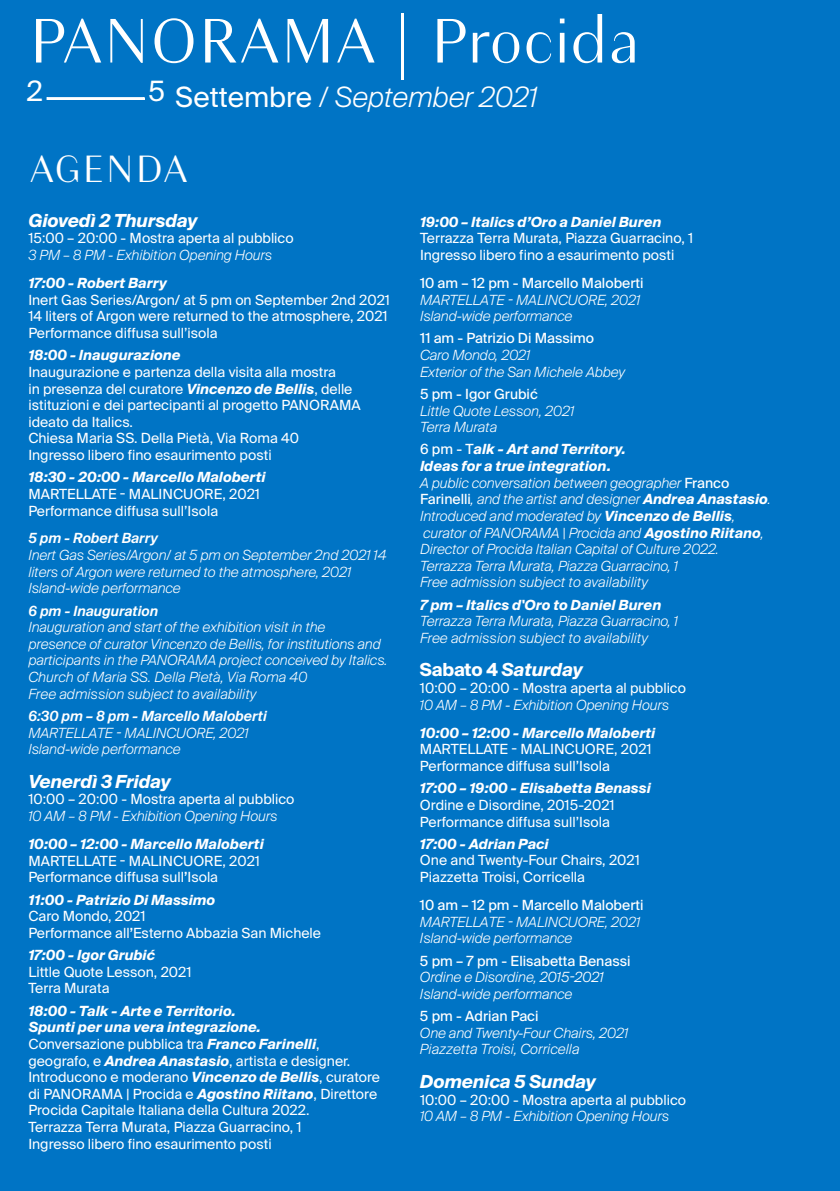
<style>
.page{position:relative;width:840px;height:1191px;background:#fff}
.page>*{position:absolute;margin:0;border:0;box-sizing:border-box;transform-origin:0 0}
.t1{font:300 66px "Granville";color:#fff}
.t2{font:300 40px "Granville";letter-spacing:.02em;color:#fff}
.t3{font:italic 300 28px "Suisse Intl";color:#fff}
.t4{font:28px "Suisse Intl";color:#fff}
.t5{font:italic 700 18px "Suisse Intl";letter-spacing:-.01em;color:#fff}
.t6{font:14px/16.6px "Suisse Intl";color:#fff}
.t7{font:italic 300 14px/16.6px "Suisse Intl";color:#fff}
.t8{font:italic 700 14px "Suisse Intl";color:#fff}
.t9{font:14px "Suisse Intl";color:#fff}
.t10{font:italic 600 14px "Suisse Intl";color:#fff}
.s1{font-weight:400;font-style:normal}
.s2{font-weight:700;font-style:italic}
.s3{font-weight:500}
.s4{font-weight:700}
.s5{font-style:normal}
</style>
<div class="page">
<div style="left:0;top:0;width:839px;height:1191px;background:#0074c5"></div>
<div style="left:47px;top:97px;width:97px;height:3px;border:1px solid #fff"></div>
<h1 class="t1" style="left:28px;top:-2px;width:613px">PANORAMA | Procida</h1>
<h3 class="t4" style="left:27px;top:75px;width:18px">2</h3>
<h3 class="t3" style="left:148px;top:80px;width:390px"><sup>5</sup> <span class="s1">Settembre</span> / September 2021</h3>
<h2 class="t2" style="left:30px;top:142px;width:159px">AGENDA</h2>
<p class="t5" style="left:28px;top:210px;width:171px">Giovedì 2 Thursday</p>
<p class="t6" style="left:28px;top:230px;width:267px">15:00 – 20:00 - Mostra aperta al pubblico</p>
<p class="t7" style="left:28px;top:247px;width:245px">3 PM – 8 PM - Exhibition Opening Hours</p>
<p class="t8" style="left:28px;top:275px;width:140px">17:00 - Robert Barry</p>
<p class="t6" style="left:28px;top:292px;width:363px">Inert Gas Series/Argon/ at 5 pm on September 2nd 2021<br>14 liters of Argon were returned to the atmosphere, 2021<br>Performance diffusa sull’isola</p>
<p class="t8" style="left:28px;top:347px;width:154px">18:00 - Inaugurazione</p>
<p class="t6" style="left:28px;top:364px;width:333px">Inaugurazione e partenza della visita alla mostra<br>in presenza del curatore <span class="s2">Vincenzo de Bellis</span>, delle istituzioni e dei partecipanti al progetto PANORAMA ideato da Italics.<br>Chiesa Maria SS. Della Pietà, Via Roma 40<br>Ingresso libero fino esaurimento posti</p>
<p class="t8" style="left:28px;top:469px;width:239px">18:30 - 20:00 - Marcello Maloberti</p>
<p class="t6" style="left:28px;top:486px;width:233px">MARTELLATE - MALINCUORE, 2021<br>Performance diffusa sull’Isola</p>
<p class="t10" style="left:28px;top:530px;width:131px">5 pm - Robert Barry</p>
<p class="t7" style="left:28px;top:547px;width:359px">Inert Gas Series/Argon/ at 5 pm on September 2nd 2021 14 liters of Argon were returned to the atmosphere, 2021<br>Island-wide performance</p>
<p class="t10" style="left:28px;top:602px;width:131px">6 pm - Inauguration</p>
<p class="t7" style="left:28px;top:619px;width:360px">Inauguration and start of the exhibition visit in the<br>presence of curator Vincenzo de Bellis, for institutions and participants in the PANORAMA project conceived by Italics.<br>Church of Maria SS. Della Pietà, Via Roma 40<br>Free admission subject to availability</p>
<p class="t10" style="left:28px;top:708px;width:240px">6:30 pm – 8 pm - Marcello Maloberti</p>
<p class="t7" style="left:28px;top:724px;width:222px">MARTELLATE - MALINCUORE, 2021<br>Island-wide performance</p>
<p class="t5" style="left:28px;top:771px;width:144px">Venerdì 3 Friday</p>
<p class="t6" style="left:28px;top:791px;width:267px">10:00 – 20:00 - Mostra aperta al pubblico</p>
<p class="t7" style="left:28px;top:808px;width:250px">10 AM – 8 PM - Exhibition Opening Hours</p>
<p class="t8" style="left:28px;top:836px;width:237px">10:00 – 12:00 - Marcello Maloberti</p>
<p class="t6" style="left:28px;top:852px;width:233px">MARTELLATE - MALINCUORE, 2021<br>Performance diffusa sull<span class="s3">’</span>Isola</p>
<p class="t8" style="left:28px;top:891px;width:188px">11:00 - Patrizio Di Massimo</p>
<p class="t6" style="left:28px;top:908px;width:294px">Caro Mondo, 2021<br>Performance all<span class="s3">’</span>Esterno Abbazia San Michele</p>
<p class="t8" style="left:28px;top:947px;width:128px">17:00 - Igor Grubić</p>
<p class="t6" style="left:28px;top:963px;width:165px">Little Quote Lesson, 2021<br>Terra Murata</p>
<p class="t6" style="left:28px;top:1002px;width:353px"><span class="s2">18:00 - Talk - Arte e Territorio.<br>Spunti per una vera integrazione.<br></span>Conversazione pubblica tra <span class="s2">Franco Farinelli</span>, geografo, e <span class="s2">Andrea Anastasio</span>, artista e designer.<br>Introducono e moderano <span class="s2">Vincenzo de Bellis</span>, curatore di PANORAMA | Procida e <span class="s2">Agostino Riitano</span>, Direttore Procida Capitale Italiana della Cultura 2022.<br>Terrazza Terra Murata, Piazza Guarracino, 1<br>Ingresso libero fino esaurimento posti</p>
<p class="t8" style="left:420px;top:214px;width:243px">19:00 – Italics d’Oro a Daniel Buren</p>
<p class="t6" style="left:420px;top:230px;width:274px">Terrazza Terra Murata, Piazza Guarracino, 1<br>Ingresso libero fino a esaurimento posti</p>
<p class="t9" style="left:420px;top:275px;width:225px">10 am – 12 pm - Marcello Maloberti</p>
<p class="t7" style="left:420px;top:291px;width:222px">MARTELLATE - MALINCUORE, 2021<br>Island-wide performance</p>
<p class="t9" style="left:420px;top:330px;width:176px">11 am - Patrizio Di Massimo</p>
<p class="t7" style="left:420px;top:347px;width:206px">Caro Mondo, 2021<br>Exterior of the San Michele Abbey</p>
<p class="t9" style="left:420px;top:386px;width:119px">5 pm - Igor Grubić</p>
<p class="t7" style="left:420px;top:402px;width:156px">Little Quote Lesson, 2021<br>Terra Murata</p>
<p class="t7" style="left:420px;top:441px;width:352px"><span class="s1">6 pm - T</span><span class="s4">alk - Art and Territory.<br>Ideas for a true integration.<br></span>A public conversation between geographer <span class="s1">Franco Farinelli</span>, and the artist and designer <span class="s4">Andrea Anastasio</span>.<br>Introduced and moderated by <span class="s4">Vincenzo de Bellis</span>, curator of PANORAMA | Procida and <span class="s4">Agostino Riitano</span>, Director of Procida Italian Capital of Culture 2022.<br>Terrazza Terra Murata, Piazza Guarracino, 1<br>Free admission subject to availability</p>
<p class="t8" style="left:420px;top:596px;width:243px">7 pm – Italics d'Oro to Daniel Buren</p>
<p class="t7" style="left:420px;top:613px;width:259px">Terrazza Terra Murata, Piazza Guarracino, 1<br>Free admission subject to availability</p>
<p class="t5" style="left:420px;top:659px;width:164px"><span class="s5">Sabato 4</span> Saturday</p>
<p class="t6" style="left:420px;top:680px;width:267px">10:00 – 20:00 - Mostra aperta al pubblico</p>
<p class="t7" style="left:420px;top:696px;width:250px">10 AM – 8 PM - Exhibition Opening Hours</p>
<p class="t8" style="left:420px;top:725px;width:237px">10:00 – 12:00 - Marcello Maloberti</p>
<p class="t6" style="left:420px;top:741px;width:233px">MARTELLATE - MALINCUORE, 2021<br>Performance diffusa sull’Isola</p>
<p class="t8" style="left:420px;top:780px;width:232px">17:00 – 19:00 - Elisabetta Benassi</p>
<p class="t6" style="left:420px;top:797px;width:196px">Ordine e Disordine, 2015-2021<br>Performance diffusa sull’Isola</p>
<p class="t8" style="left:420px;top:835px;width:130px">17:00 - Adrian Paci</p>
<p class="t6" style="left:420px;top:852px;width:221px">One and Twenty-Four Chairs, 2021<br>Piazzetta Troisi, Corricella</p>
<p class="t9" style="left:420px;top:897px;width:225px">10 am – 12 pm - Marcello Maloberti</p>
<p class="t7" style="left:420px;top:913px;width:222px">MARTELLATE - MALINCUORE, 2021<br>Island-wide performance</p>
<p class="t9" style="left:420px;top:952px;width:212px">5 pm – 7 pm - Elisabetta Benassi</p>
<p class="t7" style="left:420px;top:969px;width:185px">Ordine e Disordine, 2015-2021<br>Island-wide performance</p>
<p class="t9" style="left:420px;top:1008px;width:120px">5 pm - Adrian Paci</p>
<p class="t7" style="left:420px;top:1024px;width:210px">One and Twenty-Four Chairs, 2021<br>Piazzetta Troisi, Corricella</p>
<p class="t5" style="left:420px;top:1071px;width:177px">Domenica 5 Sunday</p>
<p class="t6" style="left:420px;top:1091px;width:267px">10:00 – 20:00 - Mostra aperta al pubblico</p>
<p class="t7" style="left:420px;top:1108px;width:250px">10 AM – 8 PM - Exhibition Opening Hours</p>
</div>
